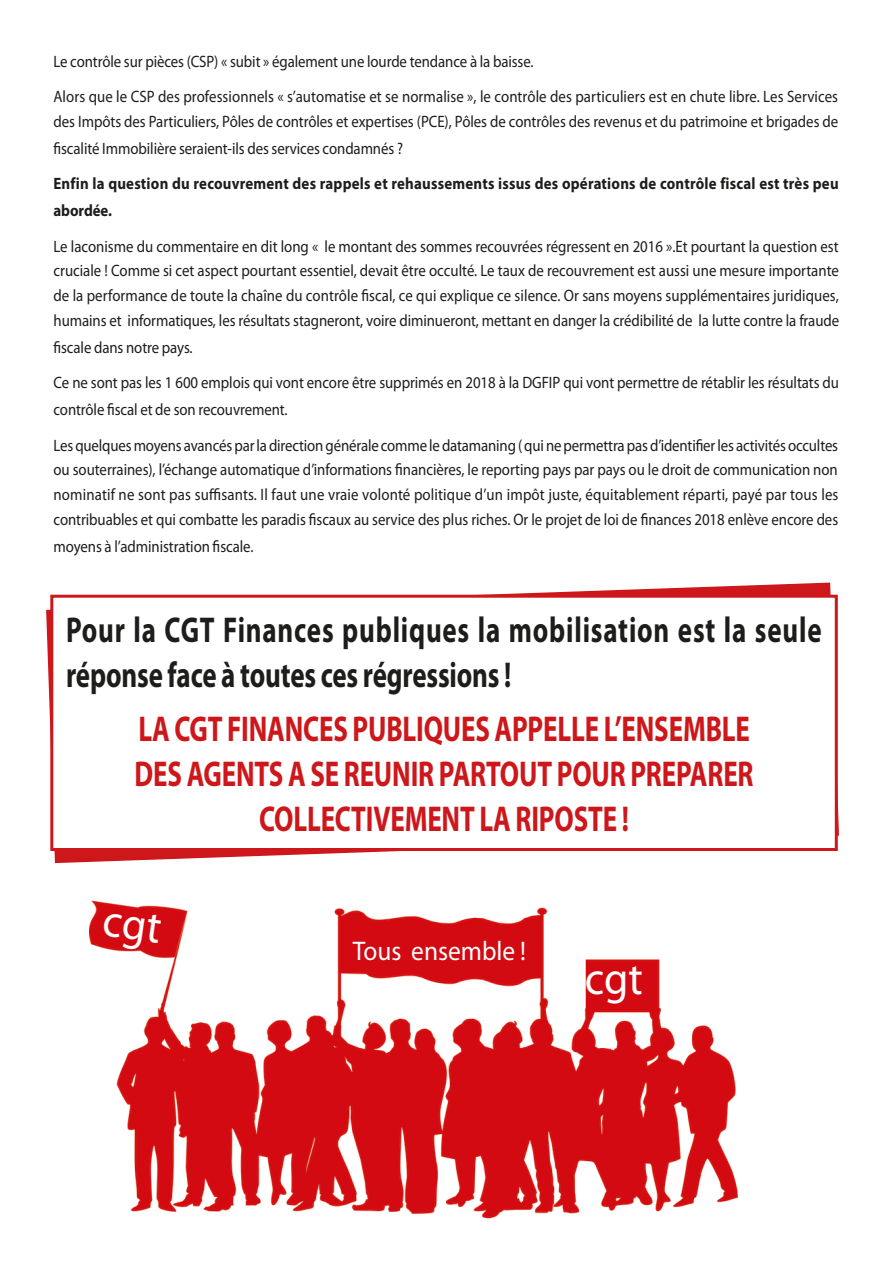
<style>
.page{position:relative;width:893px;height:1263px;background:#fff}
.page>*{position:absolute;margin:0;border:0;box-sizing:border-box;transform-origin:0 0}
.puces_noire_copie_2{font:46.2px "Myriad Pro";color:#fff;scale:.94 1}
.western{font:700 36px/45px "Myriad Pro";letter-spacing:-.005em;color:#cd171a;text-align:center;scale:.75 1}
.western-2{font:700 36px/45px "Myriad Pro";letter-spacing:.03em;color:#1d1d1b;scale:.75 1}
.puces_noire_copie_2-2{font:27px "Myriad Pro";color:#fff;scale:.94 1}
.western-3{font:16.5px/24.8px "Myriad Pro";letter-spacing:-.005em;color:#1d1d1b;scale:.9 1}
.western-4{font:700 16.5px/27px "Myriad Pro";letter-spacing:.015em;color:#1d1d1b;scale:.9 1}
</style>
<div class="page">
<img style="left:89px;top:900px;width:648px;height:319px">
<svg style="left:46px;top:583px;width:793px;height:280px"></svg>
<div style="left:52px;top:596px;width:784px;height:253px;background:#fff"></div>
<div style="left:50px;top:595px;width:788px;height:256px;border:3px solid #cd171a"></div>
<div style="left:103px;top:913px;width:59px;height:37px;background:#d30a11"></div>
<p class="western-3" style="left:54px;top:48px;width:535px">Le contrôle sur pièces (CSP) « subit » également une lourde tendance à la baisse.</p>
<p class="western-3" style="left:54px;top:84px;width:873px">Alors que le CSP des professionnels « s’automatise et se normalise », le contrôle des particuliers est en chute libre. Les Services des Impôts des Particuliers, Pôles de contrôles et expertises (PCE), Pôles de contrôles des revenus et du patrimoine et brigades de</p>
<p class="western-3" style="left:54px;top:136px;width:390px">fiscalité Immobilière seraient-ils des services condamnés ?</p>
<p class="western-4" style="left:54px;top:170px;width:874px">Enfin la question du recouvrement des rappels et rehaussements issus des opérations de contrôle fiscal est très peu abordée.</p>
<p class="western-3" style="left:54px;top:233px;width:874px;text-align:justify">Le laconisme du commentaire en dit long « le montant des sommes recouvrées régressent en 2016 ».Et pourtant la question est cruciale ! Comme si cet aspect pourtant essentiel, devait être occulté. Le taux de recouvrement est aussi une mesure importante de la performance de toute la chaîne du contrôle fiscal, ce qui explique ce silence. Or sans moyens supplémentaires juridiques, humains et informatiques, les résultats stagneront, voire diminueront, mettant en danger la crédibilité de la lutte contre la fraude</p>
<p class="western-3" style="left:54px;top:335px;width:156px">fiscale dans notre pays.</p>
<p class="western-3" style="left:54px;top:369px;width:874px;line-height:27px">Ce ne sont pas les 1 600 emplois qui vont encore être supprimés en 2018 à la DGFIP qui vont permettre de rétablir les résultats du contrôle fiscal et de son recouvrement.</p>
<p class="western-3" style="left:54px;top:432px;width:874px;text-align:justify">Les quelques moyens avancés par la direction générale comme le datamaning ( qui ne permettra pas d’identifier les activités occultes ou souterraines), l’échange automatique d’informations financières, le reporting pays par pays ou le droit de communication non nominatif ne sont pas suffisants. Il faut une vraie volonté politique d’un impôt juste, équitablement réparti, payé par tous les contribuables et qui combatte les paradis fiscaux au service des plus riches. Or le projet de loi de finances 2018 enlève encore des</p>
<p class="western-3" style="left:54px;top:534px;width:224px">moyens à l’administration fiscale.</p>
<p class="western-2" style="left:66px;top:606px;width:1009px">Pour la CGT Finances publiques la mobilisation est la seule réponse face à toutes ces régressions !</p>
<p class="western" style="left:135px;top:705px;width:827px">LA CGT FINANCES PUBLIQUES APPELLE L’ENSEMBLE<br>DES AGENTS A SE REUNIR PARTOUT POUR PREPARER<br>COLLECTIVEMENT LA RIPOSTE !</p>
<p class="puces_noire_copie_2-2" style="left:353px;top:934px;width:186px">Tous ensemble !</p>
<p class="puces_noire_copie_2" style="left:585px;top:950px;width:63px">cgt</p>
</div>
